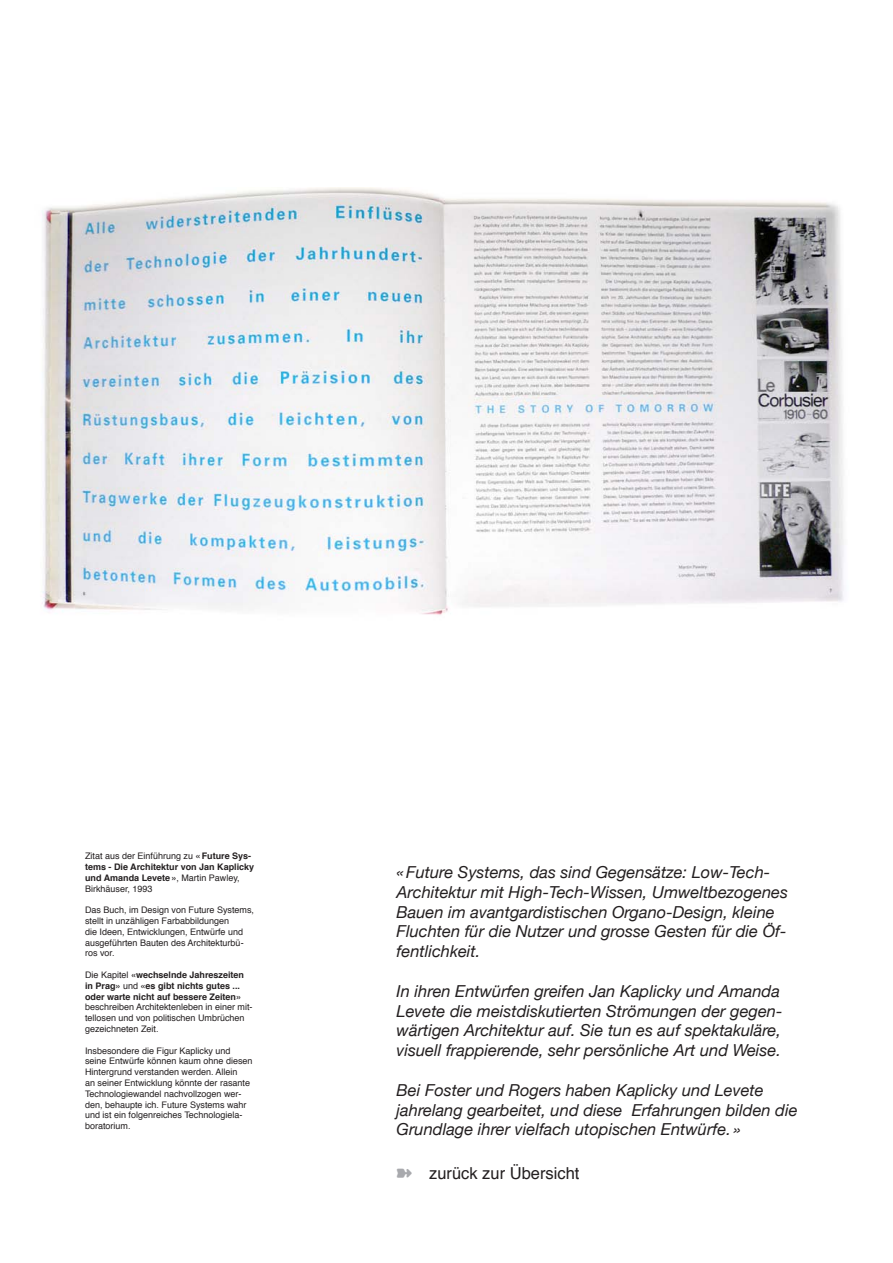
<style>
.page{position:relative;width:893px;height:1263px;background:#fff}
.page>*{position:absolute;margin:0;border:0;box-sizing:border-box;transform-origin:0 0}
.Zitat{font:italic 16.5px/19.8px "Helvetica Neue";color:#231f20}
.Text{font:16.5px "Helvetica";color:#231f20}
.Quelle{font:9px/10.8px "Helvetica";color:#231f20}
.Quelle-2{font:700 9px/10.8px "Helvetica";color:#231f20}
.s1{font-weight:400}
.s2{font-weight:700}
.s3{color:#a8a9ad}
</style>
<div class="page">
<img style="left:42px;top:187px;width:802px;height:428px">
<p class="Quelle-2" style="left:85px;top:850px;width:171px"><span class="s1">Zitat aus der Einführung zu</span> « Future Sys&shy;tems - Die Architektur von Jan Kaplicky und Amanda Levete »<span class="s1">, Martin Pawley, Birkhäuser, 1993</span></p>
<p class="Quelle" style="left:85px;top:904px;width:171px">Das Buch, im Design von Future Systems, stellt in unzähligen Farbabbildungen<br>die Ideen, Entwicklungen, Entwürfe und ausgeführten Bauten des Architekturbü&shy;ros vor.</p>
<p class="Quelle" style="left:85px;top:969px;width:169px">Die Kapitel <span class="s2">«wechselnde Jahreszeiten in Prag»</span> und <span class="s2">«es gibt nichts gutes ... oder warte nicht auf bessere Zeiten» </span>beschreiben Architektenleben in einer mit&shy;tellosen und von politischen Umbrüchen gezeichneten Zeit.</p>
<p class="Quelle" style="left:85px;top:1045px;width:169px">Insbesondere die Figur Kaplicky und seine Entwürfe können kaum ohne diesen Hintergrund verstanden werden. Allein<br>an seiner Entwicklung könnte der rasante Technologiewandel nachvollzogen wer&shy;den, behaupte ich. Future Systems wahr und ist ein folgenreiches Technologiela&shy;boratorium.</p>
<p class="Zitat" style="left:397px;top:862px;width:393px">« Future Systems, das sind Gegensätze: Low-Tech-Architektur mit High-Tech-Wissen, Umweltbezogenes Bauen im avantgardistischen Organo-Design, kleine Fluchten für die Nutzer und grosse Gesten für die Öf&shy;fentlichkeit.</p>
<p class="Zitat" style="left:397px;top:981px;width:387px">In ihren Entwürfen greifen Jan Kaplicky und Amanda Levete die meistdiskutierten Strömungen der gegen&shy;wärtigen Architektur auf. Sie tun es auf spektakuläre, visuell frappierende, sehr persönliche Art und Weise.</p>
<p class="Zitat" style="left:397px;top:1080px;width:402px">Bei Foster und Rogers haben Kaplicky und Levete jahrelang gearbeitet, und diese Erfahrungen bilden die<br>Grundlage ihrer vielfach utopischen Entwürfe. »</p>
<p class="Text" style="left:397px;top:1159px;width:184px"><span class="s3">➽</span> zurück zur Übersicht</p>
</div>
